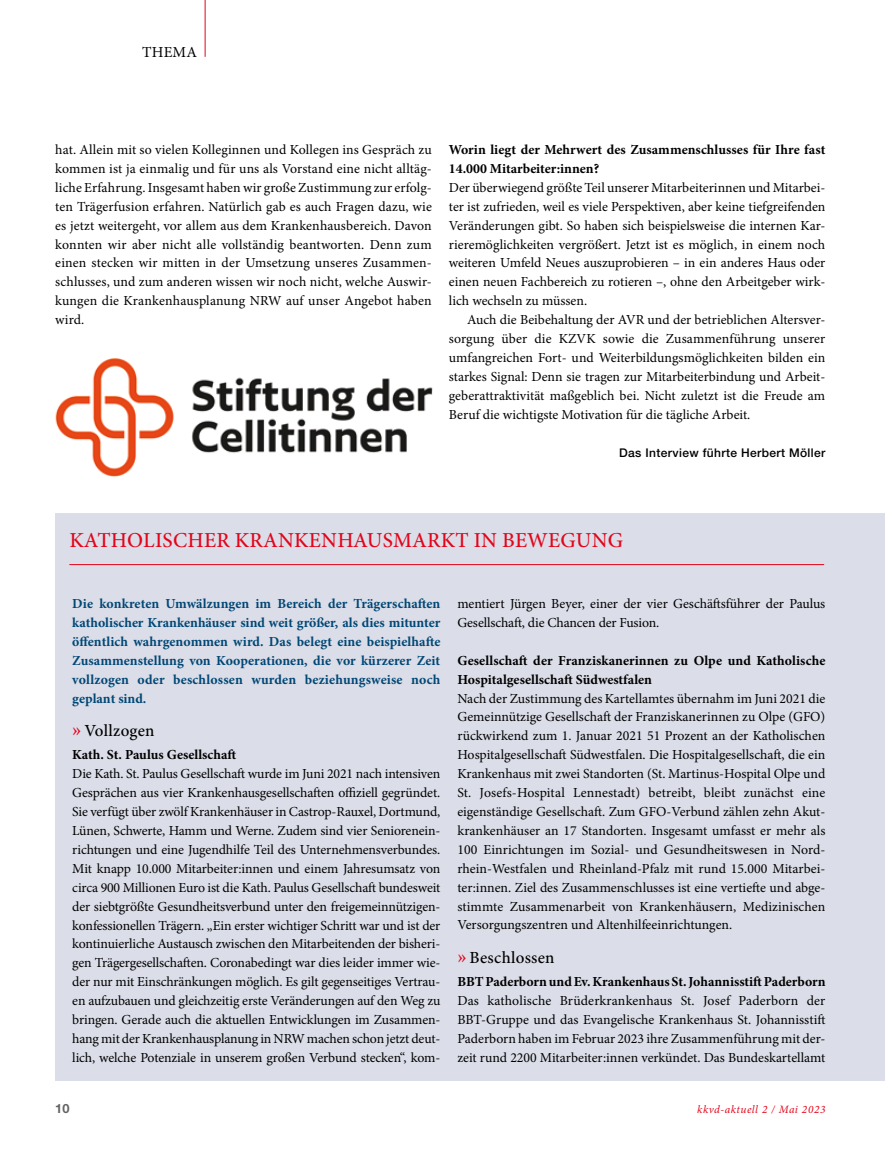
<style>
.page{position:relative;width:885px;height:1149px;background:#fff}
.page>*{position:absolute;margin:0;border:0;box-sizing:border-box;transform-origin:0 0}
.t1{font:500 21.3px "Minion Pro";letter-spacing:.01em;color:#e3051b}
.t2{font:500 16.95px "Minion Pro";letter-spacing:.015em;color:#000}
.t3{font:15.3px "Minion Pro";letter-spacing:.01em;color:#000}
.t4{font:13.8px/18.9px "Minion Pro";letter-spacing:-.005em;color:#000;text-align:justify}
.t5{font:700 13.8px/18.9px "Minion Pro";letter-spacing:.01em;color:#004775;text-align:justify}
.t6{font:700 13.8px/18.9px "Minion Pro";color:#000}
.t7{font:700 12.75px "Helvetica Neue LT Std";color:#646363}
.t8{font:500 12px "Helvetica Neue LT Std";letter-spacing:.03em;color:#000}
.t9{font:italic 11.25px "Minion Pro";letter-spacing:.04em;color:#e3051b}
.s1{font-size:21px;color:#e3051b}
</style>
<div class="page">
<hr style="left:205px;top:0;width:1px;height:57px;background:#e3051b">
<div style="left:55px;top:513px;width:829px;height:567px;background:#dbdde8"></div>
<hr style="left:69px;top:564px;width:755px;height:1px;background:#e3051b">
<img style="left:55px;top:358px;width:378px;height:119px">
<p class="t3" style="left:142px;top:42px;width:56px">THEMA</p>
<p class="t4" style="left:55px;top:140px;width:378px">hat. Allein mit so vielen Kolleginnen und Kollegen ins Gespräch zu kommen ist ja einmalig und für uns als Vorstand eine nicht alltäg&shy;liche Erfahrung. Insgesamt haben wir große Zustimmung zur erfolg&shy;ten Trägerfusion erfahren. Natürlich gab es auch Fragen dazu, wie es jetzt weitergeht, vor allem aus dem Krankenhausbereich. Davon konnten wir aber nicht alle vollständig beantworten. Denn zum einen stecken wir mitten in der Umsetzung unseres Zusammen&shy;schlusses, und zum anderen wissen wir noch nicht, welche Auswir&shy;kungen die Krankenhausplanung NRW auf unser Angebot haben wird.</p>
<p class="t6" style="left:449px;top:140px;width:378px">Worin liegt der Mehrwert des Zusammenschlusses für Ihre fast<br>14.000 Mitarbeiter:innen?</p>
<p class="t4" style="left:449px;top:178px;width:378px">Der überwiegend größte Teil unserer Mitarbeiterinnen und Mitarbei&shy;ter ist zufrieden, weil es viele Perspektiven, aber keine tiefgreifenden Veränderungen gibt. So haben sich beispielsweise die internen Kar&shy;rieremöglichkeiten vergrößert. Jetzt ist es möglich, in einem noch weiteren Umfeld Neues auszuprobieren – in ein anderes Haus oder einen neuen Fachbereich zu rotieren –, ohne den Arbeitgeber wirk&shy;lich wechseln zu müssen.</p>
<p class="t4" style="left:449px;top:310px;width:378px;text-indent:18px">Auch die Beibehaltung der AVR und der betrieblichen Altersver&shy;sorgung über die KZVK sowie die Zusammenführung unserer umfangreichen Fort- und Weiterbildungsmöglichkeiten bilden ein starkes Signal: Denn sie tragen zur Mitarbeiterbindung und Arbeit&shy;geberattraktivität maßgeblich bei. Nicht zuletzt ist die Freude am Beruf die wichtigste Motivation für die tägliche Arbeit.</p>
<p class="t8" style="left:619px;top:445px;width:208px">Das Interview führte Herbert Möller</p>
<h1 class="t1" style="left:69px;top:525px;width:555px">KATHOLISCHER KRANKENHAUSMARKT IN BEWEGUNG</h1>
<p class="t5" style="left:72px;top:593px;width:369px">Die konkreten Umwälzungen im Bereich der Trägerschaften katholischer Krankenhäuser sind weit größer, als dies mitunter öffentlich wahrgenommen wird. Das belegt eine beispielhafte Zusammenstellung von Kooperationen, die vor kürzerer Zeit vollzogen oder beschlossen wurden beziehungsweise noch geplant sind.</p>
<p class="t2" style="left:72px;top:719px;width:84px"><span class="s1">»</span> Vollzogen</p>
<p class="t6" style="left:72px;top:745px;width:165px">Kath. St. Paulus Gesellschaft</p>
<p class="t4" style="left:72px;top:764px;width:369px">Die Kath. St. Paulus Gesellschaft wurde im Juni 2021 nach intensiven Gesprächen aus vier Krankenhausgesellschaften offiziell gegründet.<br>Sie verfügt über zwölf Krankenhäuser in Castrop-Rauxel, Dortmund, Lünen, Schwerte, Hamm und Werne. Zudem sind vier Seniorenein&shy;richtungen und eine Jugendhilfe Teil des Unternehmensverbundes.<br>Mit knapp 10.000 Mitarbeiter:innen und einem Jahresumsatz von circa 900 Millionen Euro ist die Kath. Paulus Gesellschaft bundesweit der siebtgrößte Gesundheitsverbund unter den freigemeinnützigen&shy;konfessionellen Trägern. „Ein erster wichtiger Schritt war und ist der kontinuierliche Austausch zwischen den Mitarbeitenden der bisheri&shy;gen Trägergesellschaften. Coronabedingt war dies leider immer wie&shy;der nur mit Einschränkungen möglich. Es gilt gegenseitiges Vertrau&shy;en aufzubauen und gleichzeitig erste Veränderungen auf den Weg zu bringen. Gerade auch die aktuellen Entwicklungen im Zusammen&shy;hang mit der Krankenhausplanung in NRW machen schon jetzt deut&shy;lich, welche Potenziale in unserem großen Verbund stecken“, kom-</p>
<p class="t7" style="left:55px;top:1100px;width:16px">10</p>
<p class="t4" style="left:457px;top:594px;width:369px">mentiert Jürgen Beyer, einer der vier Geschäftsführer der Paulus<br>Gesellschaft, die Chancen der Fusion.</p>
<p class="t6" style="left:457px;top:650px;width:369px">Gesellschaft der Franziskanerinnen zu Olpe und Katholische<br>Hospitalgesellschaft Südwestfalen</p>
<p class="t4" style="left:457px;top:688px;width:369px">Nach der Zustimmung des Kartellamtes übernahm im Juni 2021 die Gemeinnützige Gesellschaft der Franziskanerinnen zu Olpe (GFO) rückwirkend zum 1. Januar 2021 51 Prozent an der Katholischen Hospitalgesellschaft Südwestfalen. Die Hospitalgesellschaft, die ein Krankenhaus mit zwei Standorten (St. Martinus-Hospital Olpe und St. Josefs-Hospital Lennestadt) betreibt, bleibt zunächst eine eigenständige Gesellschaft. Zum GFO-Verbund zählen zehn Akut&shy;krankenhäuser an 17 Standorten. Insgesamt umfasst er mehr als 100 Einrichtungen im Sozial- und Gesundheitswesen in Nord&shy;rhein-Westfalen und Rheinland-Pfalz mit rund 15.000 Mitarbei&shy;ter:innen. Ziel des Zusammenschlusses ist eine vertiefte und abge&shy;stimmte Zusammenarbeit von Krankenhäusern, Medizinischen Versorgungszentren und Altenhilfeeinrichtungen.</p>
<p class="t2" style="left:457px;top:946px;width:99px"><span class="s1">»</span> Beschlossen</p>
<p class="t6" style="left:457px;top:971px;width:369px">BBT Paderborn und Ev. Krankenhaus St. Johannisstift Paderborn</p>
<p class="t4" style="left:457px;top:991px;width:369px">Das katholische Brüderkrankenhaus St. Josef Paderborn der BBT-Gruppe und das Evangelische Krankenhaus St. Johannisstift Paderborn haben im Februar 2023 ihre Zusammenführung mit der&shy;zeit rund 2200 Mitarbeiter:innen verkündet. Das Bundeskartellamt</p>
<p class="t9" style="left:697px;top:1101px;width:130px">kkvd-aktuell 2 / Mai 2023</p>
</div>
